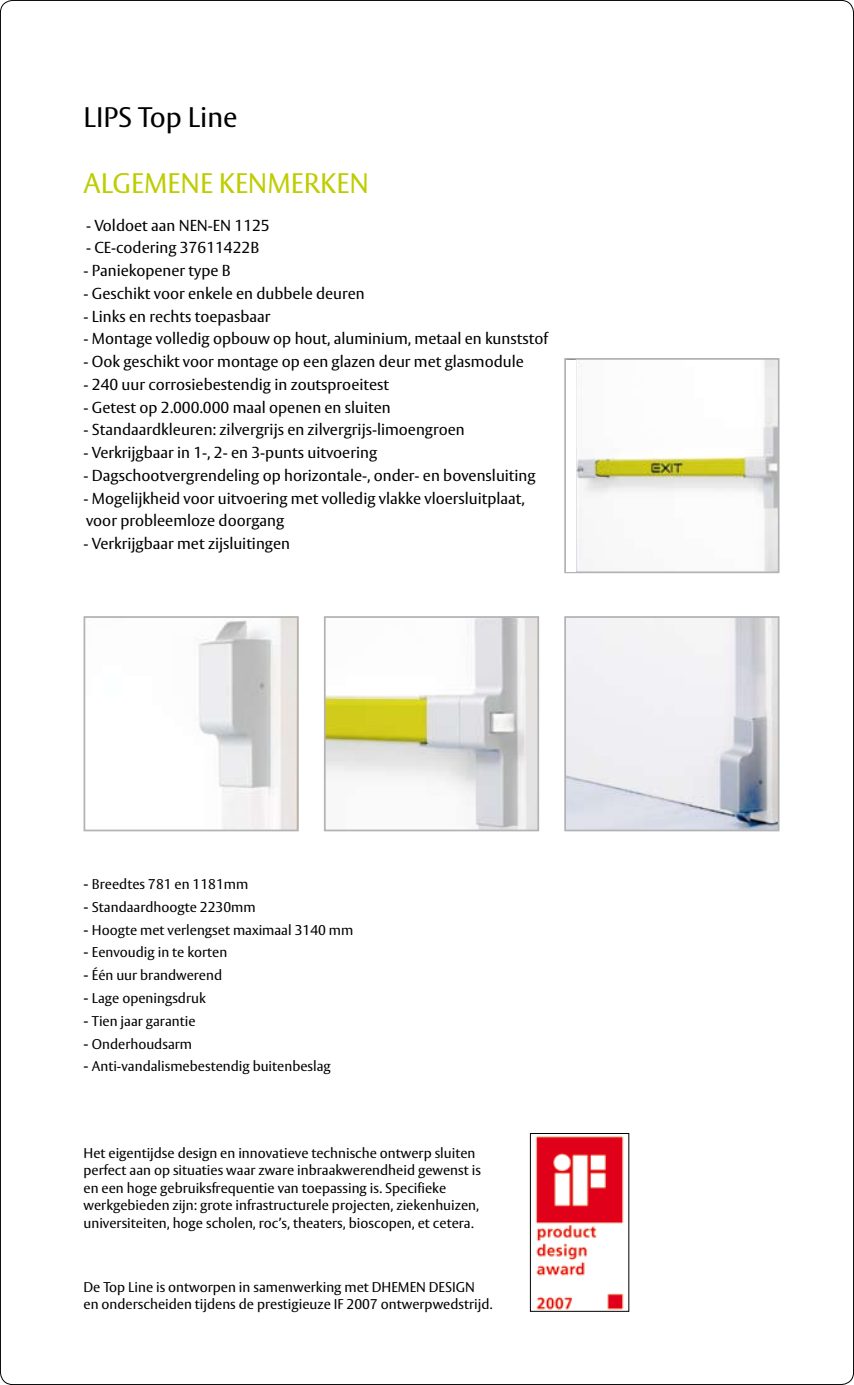
<style>
.page{position:relative;width:854px;height:1385px;background:#fff}
.page>*{position:absolute;margin:0;border:0;box-sizing:border-box;transform-origin:0 0}
.t1{font:28px "ASSA Vesta";color:#becd00}
.t2{font:28px "ASSA Vesta";color:#000}
.t3{font:15.75px/22.8px "ASSA Vesta";color:#000}
.t4{font:14px/17.5px "ASSA Vesta";color:#000}
.s1{font-size:15.75px}
</style>
<div class="page">
<img style="left:535px;top:1136px;width:89px;height:173px">
<div style="left:529px;top:1132px;width:100px;height:179px;border:1px solid #000"></div>
<img style="left:198px;top:619px;width:98px;height:209px">
<div style="left:83px;top:616px;width:216px;height:215px;border:2px solid #b1b3b4"></div>
<img style="left:327px;top:619px;width:209px;height:209px">
<div style="left:324px;top:616px;width:215px;height:215px;border:2px solid #b1b3b4"></div>
<img style="left:567px;top:619px;width:209px;height:209px">
<div style="left:564px;top:616px;width:215px;height:215px;border:2px solid #b1b3b4"></div>
<img style="left:576px;top:361px;width:200px;height:209px">
<div style="left:564px;top:358px;width:215px;height:215px;border:2px solid #b1b3b4"></div>
<div style="left:566px;top:360px;width:9px;height:211px;background:#fff"></div>
<h1 class="t2" style="left:83px;top:100px;width:155px">LIPS Top Line</h1>
<h1 class="t1" style="left:83px;top:167px;width:287px">ALGEMENE KENMERKEN</h1>
<p class="t3" style="left:86px;top:214px;width:185px">- Voldoet aan NEN-EN 1125</p>
<p class="t3" style="left:86px;top:237px;width:175px">- CE-codering 37611422B</p>
<p class="t3" style="left:83px;top:260px;width:149px">- Paniekopener type B</p>
<p class="t3" style="left:83px;top:282px;width:283px">- Geschikt voor enkele en dubbele deuren</p>
<p class="t3" style="left:83px;top:305px;width:188px">- Links en rechts toepasbaar</p>
<p class="t3" style="left:83px;top:328px;width:465px">- Montage volledig opbouw op hout, aluminium, metaal en kunststof</p>
<p class="t3" style="left:83px;top:351px;width:441px">- Ook geschikt voor montage op een glazen deur met glasmodule</p>
<p class="t3" style="left:83px;top:373px;width:307px">- 240 uur corrosiebestendig in zoutsproeitest</p>
<p class="t3" style="left:83px;top:396px;width:308px">- Getest op 2.000.000 maal openen en sluiten</p>
<p class="t3" style="left:83px;top:419px;width:382px">- Standaardkleuren: zilvergrijs en zilvergrijs-limoengroen</p>
<p class="t3" style="left:83px;top:442px;width:295px">- Verkrijgbaar in 1-, 2- en 3-punts uitvoering</p>
<p class="t3" style="left:83px;top:464px;width:453px">- Dagschootvergrendeling op horizontale-, onder- en bovensluiting</p>
<p class="t3" style="left:83px;top:487px;width:443px">- Mogelijkheid voor uitvoering met volledig vlakke vloersluitplaat, voor probleemloze doorgang</p>
<p class="t3" style="left:83px;top:533px;width:208px">- Verkrijgbaar met zijsluitingen</p>
<p class="t4" style="left:83px;top:876px;width:166px"><span class="s1">-</span> Breedtes 781 en 1181mm</p>
<p class="t4" style="left:83px;top:898px;width:174px"><span class="s1">-</span> Standaardhoogte 2230mm</p>
<p class="t4" style="left:83px;top:921px;width:271px"><span class="s1">-</span> Hoogte met verlengset maximaal 3140 mm</p>
<p class="t4" style="left:83px;top:944px;width:145px"><span class="s1">-</span> Eenvoudig in te korten</p>
<p class="t4" style="left:83px;top:967px;width:140px"><span class="s1">-</span> Één uur brandwerend</p>
<p class="t4" style="left:83px;top:989px;width:124px"><span class="s1">-</span> Lage openingsdruk</p>
<p class="t4" style="left:83px;top:1012px;width:113px"><span class="s1">-</span> Tien jaar garantie</p>
<p class="t4" style="left:83px;top:1035px;width:110px"><span class="s1">-</span> Onderhoudsarm</p>
<p class="t4" style="left:83px;top:1058px;width:249px"><span class="s1">-</span> Anti-vandalismebestendig buitenbeslag</p>
<p class="t4" style="left:83px;top:1144px;width:399px">Het eigentijdse design en innovatieve technische ontwerp sluiten perfect aan op situaties waar zware inbraakwerendheid gewenst is en een hoge gebruiksfrequentie van toepassing is. Specifieke werkgebieden zijn: grote infrastructurele projecten, ziekenhuizen, universiteiten, hoge scholen, roc’s, theaters, bioscopen, et cetera.</p>
<p class="t4" style="left:83px;top:1278px;width:410px">De Top Line is ontworpen in samenwerking met DHEMEN DESIGN en onderscheiden tijdens de prestigieuze IF 2007 ontwerpwedstrijd.</p>
</div>
